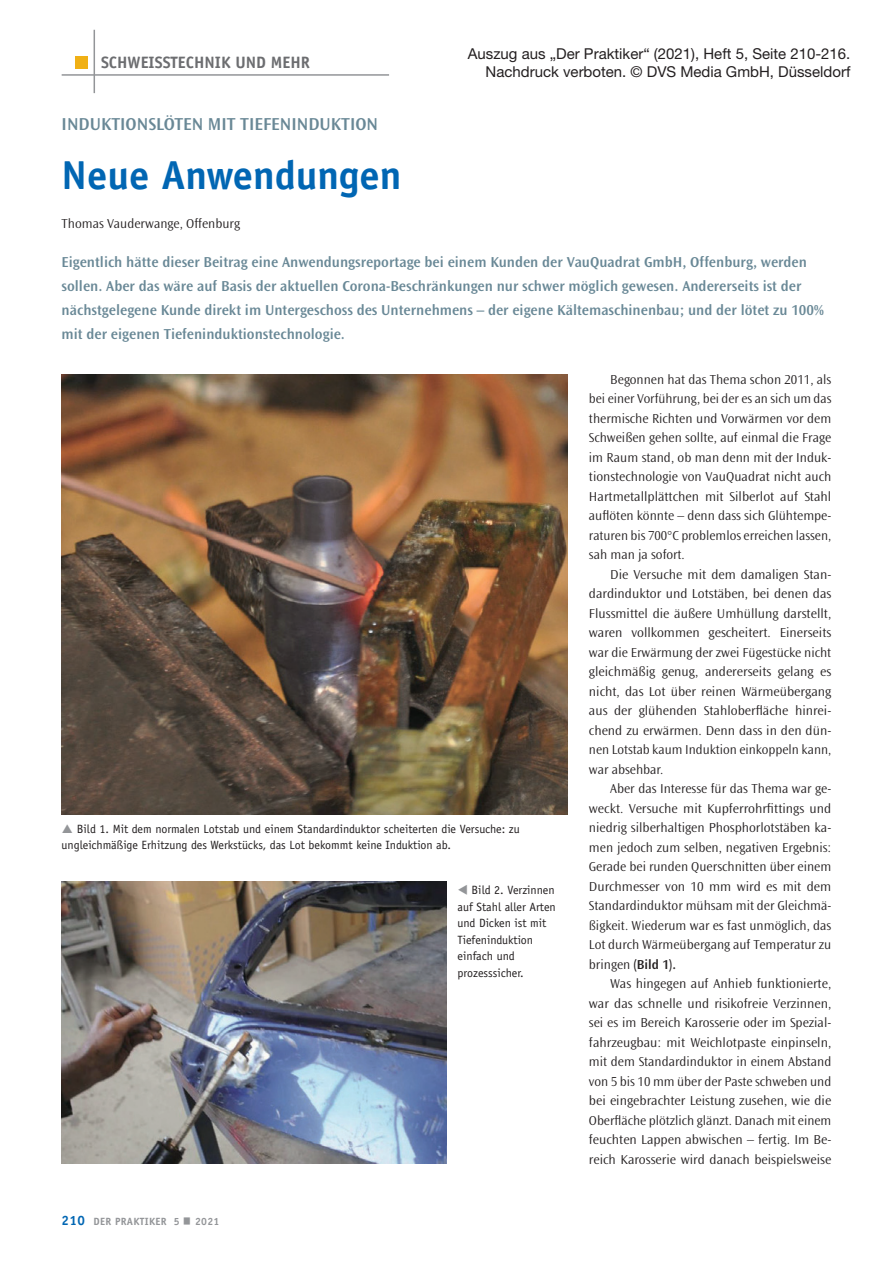
<style>
.page{position:relative;width:893px;height:1263px;background:#fff}
.page>*{position:absolute;margin:0;border:0;box-sizing:border-box;transform-origin:0 0}
.t1{font:700 69.3px "Ocean Sans Std";color:#939598;scale:.39 1}
.t2{font:700 40.5px "Officina Sans Std";color:#0166b3}
.t3{font:600 18px "Ocean Sans Std";color:#698896}
.t4{font:700 16.5px "Officina Sans";color:#6c6d70}
.t5{font:600 15px/24px "Ocean Sans Std";color:#698896}
.t6{font:15px/18px "Helvetica Neue LT Std";color:#231f20;text-align:right}
.t7{font:300 13.5px/19.5px "Ocean Sans Std";color:#231f20;text-align:justify}
.t8{font:12px/16.5px "Officina Sans Std";color:#231f20}
.t9{font:700 10.5px "Officina Sans";letter-spacing:.03em;color:#939598}
.s1{font-weight:600}
.s2{color:#939598}
.s3{font-size:13.5px;color:#0166b3}
</style>
<div class="page">
<hr style="left:62px;top:74px;width:327px;height:2px;background:#939598">
<hr style="left:94px;top:30px;width:1px;height:63px;background:#939598">
<div style="left:75px;top:56px;width:13px;height:12px;background:#f0b015"></div>
<img style="left:62px;top:374px;width:506px;height:441px">
<img style="left:62px;top:881px;width:384px;height:283px">
<p class="t4" style="left:101px;top:52px;width:210px">SCHWEISSTECHNIK UND MEHR</p>
<p class="t6" style="left:468px;top:44px;width:384px">Auszug aus „Der Praktiker“ (2021), Heft 5, Seite 210-216.<br>Nachdruck verboten. © DVS Media GmbH, Düsseldorf</p>
<h3 class="t3" style="left:62px;top:114px;width:318px">INDUKTIONSLÖTEN MIT TIEFENINDUKTION</h3>
<h2 class="t2" style="left:62px;top:150px;width:341px">Neue Anwendungen</h2>
<p class="t7" style="left:62px;top:214px;width:180px">Thomas Vauderwange, Offenburg</p>
<p class="t5" style="left:62px;top:250px;width:763px">Eigentlich hätte dieser Beitrag eine Anwendungsreportage bei einem Kunden der VauQuadrat GmbH, Offenburg, werden sollen. Aber das wäre auf Basis der aktuellen Corona-Beschränkungen nur schwer möglich gewesen. Andererseits ist der nächstgelegene Kunde direkt im Untergeschoss des Unternehmens – der eigene Kältemaschinenbau; und der lötet zu 100% mit der eigenen Tiefeninduktionstechnologie.</p>
<p class="t7" style="left:589px;top:370px;width:244px;text-indent:21px">Begonnen hat das Thema schon 2011, als bei einer Vorführung, bei der es an sich um das thermische Richten und Vorwärmen vor dem Schweißen gehen sollte, auf einmal die Frage im Raum stand, ob man denn mit der Induk&shy;tionstechnologie von VauQuadrat nicht auch Hartmetallplättchen mit Silberlot auf Stahl auflöten könnte – denn dass sich Glühtempe&shy;raturen bis 700°C problemlos erreichen lassen, sah man ja sofort.</p>
<p class="t7" style="left:589px;top:565px;width:244px;text-indent:21px">Die Versuche mit dem damaligen Stan&shy;dardinduktor und Lotstäben, bei denen das Flussmittel die äußere Umhüllung darstellt, waren vollkommen gescheitert. Einerseits war die Erwärmung der zwei Fügestücke nicht gleichmäßig genug, andererseits gelang es nicht, das Lot über reinen Wärmeübergang aus der glühenden Stahloberfläche hinrei&shy;chend zu erwärmen. Denn dass in den dün&shy;nen Lotstab kaum Induktion einkoppeln kann, war absehbar.</p>
<p class="t7" style="left:589px;top:779px;width:244px;text-indent:21px">Aber das Interesse für das Thema war ge&shy;weckt. Versuche mit Kupferrohrfittings und niedrig silberhaltigen Phosphorlotstäben ka&shy;men jedoch zum selben, negativen Ergebnis:<br>Gerade bei runden Querschnitten über einem Durchmesser von 10 mm wird es mit dem Standardinduktor mühsam mit der Gleichmä&shy;ßigkeit. Wiederum war es fast unmöglich, das Lot durch Wärmeübergang auf Temperatur zu bringen <span class="s1">(Bild 1).</span></p>
<p class="t7" style="left:589px;top:974px;width:244px;text-indent:21px">Was hingegen auf Anhieb funktionierte, war das schnelle und risikofreie Verzinnen, sei es im Bereich Karosserie oder im Spezial&shy;fahrzeugbau: mit Weichlotpaste einpinseln, mit dem Standardinduktor in einem Abstand von 5 bis 10 mm über der Paste schweben und bei eingebrachter Leistung zusehen, wie die Oberfläche plötzlich glänzt. Danach mit einem feuchten Lappen abwischen – fertig. Im Be&shy;reich Karosserie wird danach beispielsweise</p>
<p class="t8" style="left:62px;top:820px;width:460px;text-indent:15px">Bild 1. Mit dem normalen Lotstab und einem Standardinduktor scheiterten die Versuche: zu ungleichmäßige Erhitzung des Werkstücks, das Lot bekommt keine Induktion ab.</p>
<p class="t8" style="left:458px;top:882px;width:100px"><span class="s2">▼</span> Bild 2. Verzinnen auf Stahl aller Arten und Dicken ist mit<br>Tiefeninduktion einfach und prozesssicher.</p>
<p class="t9" style="left:62px;top:1214px;width:119px"><span class="s3">210</span> DER PRAKTIKER 5</p>
<h1 class="t1" style="left:183px;top:1177px;width:21px">-</h1>
<p class="t9" style="left:195px;top:1214px;width:26px">2021</p>
</div>
